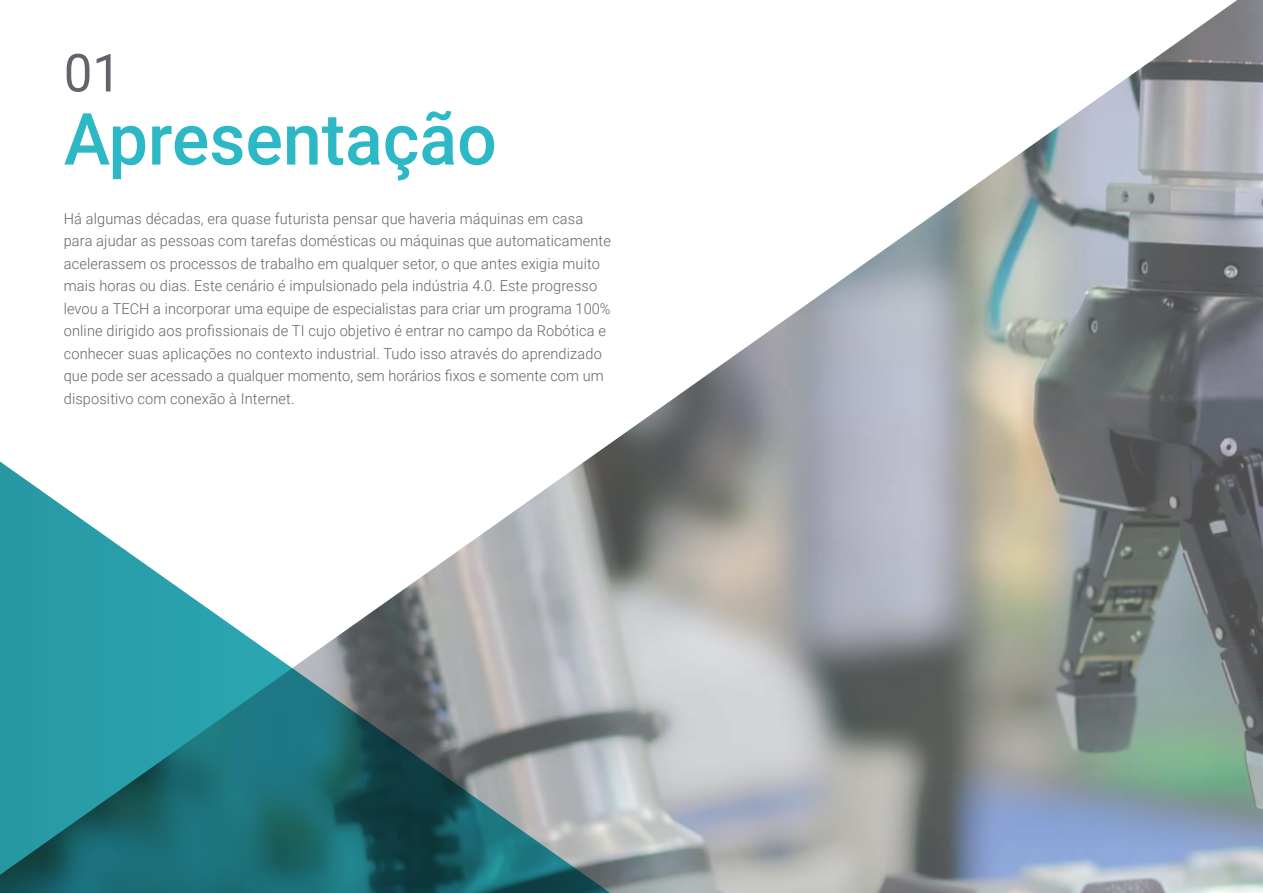
<style>
.page{position:relative;width:1263px;height:893px;background:#fff}
.page>*{position:absolute;margin:0;border:0;box-sizing:border-box;transform-origin:0 0}
.t1{font:500 72px "Roboto";color:#2db8c5}
.t2{font:52.5px "Roboto";color:#61646a}
.t3{font:300 15px/22.5px "Roboto";letter-spacing:.01em;color:#61646a}
</style>
<div class="page">
<img style="left:606px;top:0;width:657px;height:893px">
<svg style="left:0;top:446px;width:640px;height:447px"></svg>
<h2 class="t2" style="left:64px;top:36px;width:59px">01</h2>
<h1 class="t1" style="left:64px;top:89px;width:435px">Apresentação</h1>
<p class="t3" style="left:64px;top:207px;width:549px">Há algumas décadas, era quase futurista pensar que haveria máquinas em casa para ajudar as pessoas com tarefas domésticas ou máquinas que automaticamente acelerassem os processos de trabalho em qualquer setor, o que antes exigia muito mais horas ou dias. Este cenário é impulsionado pela indústria 4.0. Este progresso levou a TECH a incorporar uma equipe de especialistas para criar um programa 100% online dirigido aos profissionais de TI cujo objetivo é entrar no campo da Robótica e conhecer suas aplicações no contexto industrial. Tudo isso através do aprendizado que pode ser acessado a qualquer momento, sem horários fixos e somente com um dispositivo com conexão à Internet.</p>
</div>
